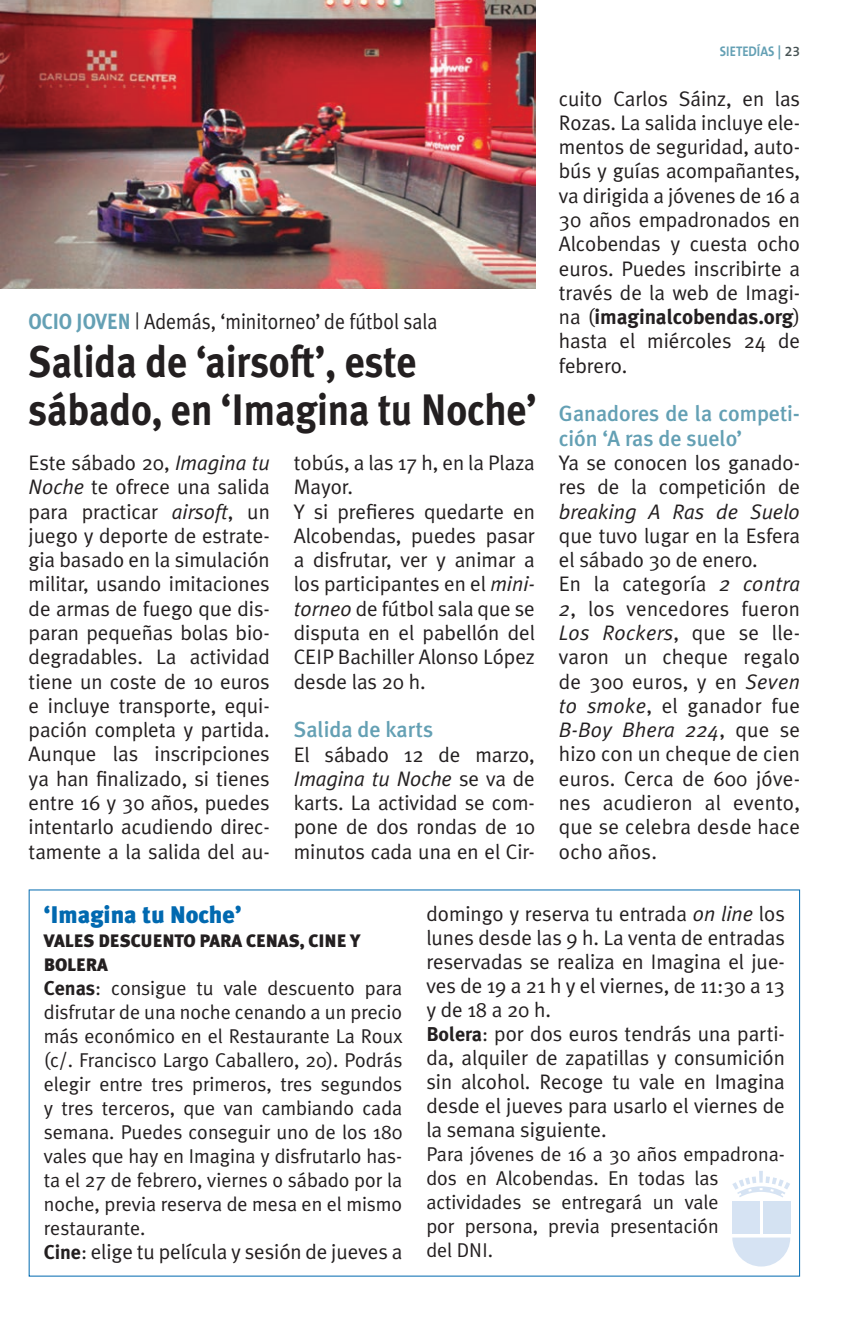
<style>
.page{position:relative;width:845px;height:1321px;background:#fff}
.page>*{position:absolute;margin:0;border:0;box-sizing:border-box;transform-origin:0 0}
.t1{font:700 44px/48px "Meta Plus";letter-spacing:-.005em;color:#231f20;scale:.9 1}
.t2{font:900 24px "Meta Plus";letter-spacing:-.005em;color:#0169b0}
.t3{font:500 22px/24.2px "Meta Plus";letter-spacing:-.005em;color:#64a0b4}
.t4{font:22px "Meta Plus Normal";color:#231f20;scale:.9 1}
.t5{font:21px/24.2px "Meta Plus Normal";letter-spacing:-.005em;color:#231f20}
.t6{font:700 21px "Meta Plus";letter-spacing:-.005em;color:#231f20}
.t7{font:italic 21px "Meta Plus Normal";letter-spacing:-.005em;color:#231f20}
.t8{font:20px/24px "Meta Plus Normal";letter-spacing:-.005em;color:#231f20;text-align:justify}
.t9{font:900 18px/24px "Meta Plus";letter-spacing:-.005em;color:#231f20}
.t10{font:700 14px "The Sans B7";color:#64a0b4;scale:.9 1}
.s1{font-family:"Meta Plus";font-weight:700;color:#64a0b4}
.s2{font-style:italic}
.s3{font-family:"The Sans B6";font-weight:600;color:#475354}
.s4{font-family:"Meta Plus Normal";font-weight:400}
.s5{font-family:"Meta Plus";font-weight:700}
.s6{font-family:"Meta Plus";font-weight:700;font-size:20px}
.s7{font-size:20px}
</style>
<div class="page">
<img style="left:0;top:0;width:535px;height:289px">
<svg style="left:29px;top:889px;width:771px;height:387px"></svg>
<div style="left:732px;top:1201px;width:27px;height:32px;background:#d6e3f3"></div>
<svg style="left:732px;top:1170px;width:58px;height:27px"></svg>
<svg style="left:732px;top:1237px;width:58px;height:29px"></svg>
<div style="left:763px;top:1201px;width:27px;height:32px;background:#d4e2f2"></div>
<p class="t4" style="left:29px;top:308px;width:455px"><span class="s1">OCIO JOVEN</span> | Además, ‘minitorneo’ de fútbol sala</p>
<h1 class="t1" style="left:29px;top:337px;width:566px">Salida de ‘airsoft’, este sábado, en ‘Imagina tu Noche’</h1>
<p class="t5" style="left:29px;top:450px;width:243px;text-align:justify">Este sábado 20, <span class="s2">Imagina tu Noche</span> te ofrece una salida para practicar <span class="s2">airsoft</span>, un juego y deporte de estrate&shy;gia basado en la simulación militar, usando imitaciones de armas de fuego que dis&shy;paran pequeñas bolas bio&shy;degradables. La actividad tiene un coste de 10 euros e incluye transporte, equi&shy;pación completa y partida.<br>Aunque las inscripciones ya han finalizado, si tienes entre 16 y 30 años, puedes intentarlo acudiendo direc&shy;tamente a la salida del au-</p>
<p class="t5" style="left:294px;top:450px;width:243px">tobús, a las 17 h, en la Plaza<br>Mayor.<br>Y si prefieres quedarte en<br>Alcobendas, puedes pasar a disfrutar, ver y animar a los participantes en el <span class="s2">mini&shy;torneo</span> de fútbol sala que se disputa en el pabellón del<br>CEIP Bachiller Alonso López desde las 20 h.</p>
<p class="t3" style="left:294px;top:717px;width:141px">Salida de karts</p>
<p class="t5" style="left:294px;top:741px;width:243px;text-align:justify">El sábado 12 de marzo, <span class="s2">Imagina tu Noche</span> se va de karts. La actividad se com&shy;pone de dos rondas de 10 minutos cada una en el Cir-</p>
<p class="t10" style="left:719px;top:44px;width:91px">SIETEDÍAS | <span class="s3">23</span></p>
<p class="t5" style="left:559px;top:86px;width:243px;text-align:justify">cuito Carlos Sáinz, en las Rozas. La salida incluye ele&shy;mentos de seguridad, auto&shy;bús y guías acompañantes, va dirigida a jóvenes de 16 a 30 años empadronados en Alcobendas y cuesta ocho euros. Puedes inscribirte a través de la web de Imagi-</p>
<p class="t6" style="left:559px;top:305px;width:243px"><span class="s4">na (</span>imaginalcobendas.org<span class="s4">)</span></p>
<p class="t5" style="left:559px;top:329px;width:242px">hasta el miércoles 24 de febrero.</p>
<p class="t3" style="left:559px;top:401px;width:242px">Ganadores de la competi&shy;ción ‘A ras de suelo’</p>
<p class="t5" style="left:559px;top:450px;width:242px">Ya se conocen los ganado&shy;res de la competición de</p>
<p class="t7" style="left:559px;top:499px;width:243px">breaking A Ras de Suelo</p>
<p class="t5" style="left:559px;top:523px;width:243px">que tuvo lugar en la Esfera el sábado 30 de enero.<br>En la categoría <span class="s2">2 contra<br>2</span>, los vencedores fueron<br><span class="s2">Los Rockers</span>, que se lle&shy;varon un cheque regalo de 300 euros, y en <span class="s2">Seven to smoke</span>, el ganador fue<br><span class="s2">B-Boy Bhera 224</span>, que se hizo con un cheque de cien euros. Cerca de 600 jóve&shy;nes acudieron al evento, que se celebra desde hace ocho años.</p>
<p class="t2" style="left:44px;top:900px;width:199px">‘Imagina tu Noche’</p>
<p class="t9" style="left:44px;top:928px;width:318px">VALES DESCUENTO PARA CENAS, CINE Y<br>BOLERA</p>
<p class="t8" style="left:44px;top:975px;width:360px"><span class="s5">Cenas</span>: consigue tu vale descuento para disfrutar de una noche cenando a un precio más económico en el Restaurante La Roux (c/. Francisco Largo Caballero, 20). Podrás elegir entre tres primeros, tres segundos y tres terceros, que van cambiando cada semana. Puedes conseguir uno de los 180 vales que hay en Imagina y disfrutarlo has&shy;ta el 27 de febrero, viernes o sábado por la noche, previa reserva de mesa en el mismo restaurante.</p>
<p class="t5" style="left:44px;top:1239px;width:360px"><span class="s6">Cine</span><span class="s7">:</span> elige tu película y sesión de jueves a</p>
<p class="t5" style="left:426px;top:901px;width:360px">domingo y reserva tu entrada <span class="s2">on line</span> los lunes desde las 9 h. La venta de entradas reservadas se realiza en Imagina el jue&shy;ves de 19 a 21 h y el viernes, de 11:30 a 13 y de 18 a 20 h.<br><span class="s6">Bolera</span><span class="s7">:</span> por dos euros tendrás una parti&shy;da, alquiler de zapatillas y consumición sin alcohol. Recoge tu vale en Imagina desde el jueves para usarlo el viernes de la semana siguiente.</p>
<p class="t8" style="left:426px;top:1142px;width:360px;text-align:left">Para jóvenes de 16 a 30 años empadrona&shy;dos en Alcobendas. En todas las actividades se entregará un vale<br>por persona, previa presentación<br>del DNI.</p>
</div>
